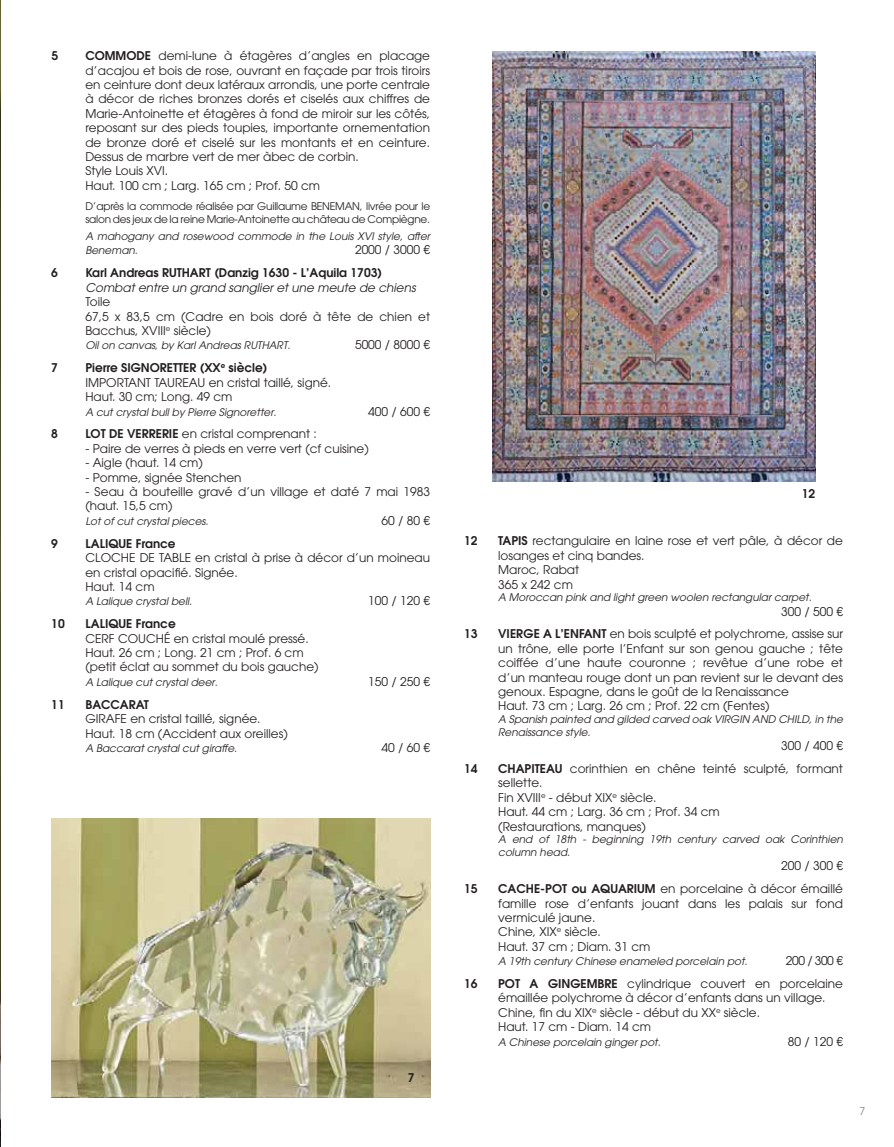
<style>
.page{position:relative;width:894px;height:1147px;background:#fff}
.page>*{position:absolute;margin:0;border:0;box-sizing:border-box;transform-origin:0 0}
.t1{font:12px/14.4px "ITC Avant Garde Pro";color:#231f20}
.t2{font:600 12px "ITC Avant Garde Pro";color:#231f20}
.t3{font:italic 12px "ITC Avant Garde Pro";color:#231f20}
.t4{font:italic 10.5px/12.6px "ITC Avant Garde Pro";color:#231f20}
.t5{font:10.5px/13.5px "ITC Avant Garde Pro";letter-spacing:-.02em;color:#231f20}
.t6{font:10.5px "ITC Avant Garde Pro";color:#808285}
.s1{font-weight:600}
</style>
<div class="page">
<img style="left:0;top:0;width:1px;height:1147px">
<img style="left:492px;top:51px;width:322px;height:430px">
<img style="left:51px;top:818px;width:379px;height:279px">
<p class="t2" style="left:51px;top:50px;width:8px">5</p>
<p class="t1" style="left:85px;top:49px;width:346px"><span class="s1">COMMODE</span> demi-lune à étagères d’angles en placage d’acajou et bois de rose, ouvrant en façade par trois tiroirs en ceinture dont deux latéraux arrondis, une porte centrale à décor de riches bronzes dorés et ciselés aux chiffres de Marie-Antoinette et étagères à fond de miroir sur les côtés, reposant sur des pieds toupies, importante ornementation de bronze doré et ciselé sur les montants et en ceinture.<br>Dessus de marbre vert de mer àbec de corbin.<br>Style Louis XVI.<br>Haut. 100 cm ; Larg. 165 cm ; Prof. 50 cm</p>
<p class="t5" style="left:85px;top:200px;width:346px">D’après la commode réalisée par Guillaume BENEMAN, livrée pour le salon des jeux de la reine Marie-Antoinette au château de Compiègne.</p>
<p class="t4" style="left:85px;top:230px;width:346px;line-height:14.4px">A mahogany and rosewood commode in the Louis XVI style, after<br>Beneman.</p>
<p class="t1" style="left:355px;top:244px;width:77px">2000 / 3000 €</p>
<p class="t2" style="left:51px;top:267px;width:8px">6</p>
<p class="t2" style="left:85px;top:267px;width:298px">Karl Andreas RUTHART (Danzig 1630 - L’Aquila 1703)</p>
<p class="t3" style="left:85px;top:282px;width:331px">Combat entre un grand sanglier et une meute de chiens</p>
<p class="t1" style="left:85px;top:295px;width:346px">Toile<br>67,5 x 83,5 cm (Cadre en bois doré à tête de chien et<br>Bacchus, XVIII<sup>e</sup> siècle)</p>
<p class="t4" style="left:85px;top:340px;width:206px">Oil on canvas, by Karl Andreas RUTHART.</p>
<p class="t1" style="left:355px;top:339px;width:77px">5000 / 8000 €</p>
<p class="t2" style="left:51px;top:362px;width:8px">7</p>
<p class="t1" style="left:85px;top:361px;width:247px"><span class="s1">Pierre SIGNORETTER (XX</span><sup>e</sup> <span class="s1">siècle)<br></span>IMPORTANT TAUREAU en cristal taillé, signé.<br>Haut. 30 cm; Long. 49 cm</p>
<p class="t4" style="left:85px;top:406px;width:192px">A cut crystal bull by Pierre Signoretter.</p>
<p class="t1" style="left:368px;top:405px;width:63px">400 / 600 €</p>
<p class="t2" style="left:51px;top:428px;width:8px">8</p>
<p class="t1" style="left:85px;top:428px;width:233px"><span class="s1">LOT DE VERRERIE</span> en cristal comprenant :</p>
<p class="t1" style="left:85px;top:442px;width:285px">- Paire de verres à pieds en verre vert (cf cuisine)</p>
<p class="t1" style="left:85px;top:456px;width:119px">- Aigle (haut. 14 cm)</p>
<p class="t1" style="left:85px;top:471px;width:157px">- Pomme, signée Stenchen</p>
<p class="t1" style="left:85px;top:485px;width:346px">- Seau à bouteille gravé d’un village et daté 7 mai 1983 (haut. 15,5 cm)</p>
<p class="t4" style="left:85px;top:515px;width:125px">Lot of cut crystal pieces.</p>
<p class="t1" style="left:381px;top:514px;width:50px">60 / 80 €</p>
<p class="t2" style="left:51px;top:538px;width:8px">9</p>
<p class="t2" style="left:85px;top:538px;width:92px">LALIQUE France</p>
<p class="t1" style="left:85px;top:551px;width:346px">CLOCHE DE TABLE en cristal à prise à décor d’un moineau en cristal opacifié. Signée.<br>Haut. 14 cm</p>
<p class="t4" style="left:85px;top:596px;width:108px">A Lalique crystal bell.</p>
<p class="t1" style="left:368px;top:594px;width:63px">100 / 120 €</p>
<p class="t2" style="left:51px;top:618px;width:15px">10</p>
<p class="t2" style="left:85px;top:618px;width:92px">LALIQUE France</p>
<p class="t1" style="left:85px;top:632px;width:235px">CERF COUCHÉ en cristal moulé pressé.<br>Haut. 26 cm ; Long. 21 cm ; Prof. 6 cm (petit éclat au sommet du bois gauche)</p>
<p class="t4" style="left:85px;top:676px;width:134px">A Lalique cut crystal deer.</p>
<p class="t1" style="left:368px;top:675px;width:63px">150 / 250 €</p>
<p class="t2" style="left:51px;top:699px;width:15px">11</p>
<p class="t2" style="left:85px;top:699px;width:65px">BACCARAT</p>
<p class="t1" style="left:85px;top:712px;width:204px">GIRAFE en cristal taillé, signée.<br>Haut. 18 cm (Accident aux oreilles)</p>
<p class="t4" style="left:85px;top:742px;width:153px">A Baccarat crystal cut giraffe.</p>
<p class="t1" style="left:381px;top:741px;width:50px">40 / 60 €</p>
<p class="t2" style="left:407px;top:1072px;width:8px">7</p>
<p class="t2" style="left:801px;top:488px;width:15px">12</p>
<p class="t2" style="left:464px;top:535px;width:15px">12</p>
<p class="t1" style="left:498px;top:534px;width:346px"><span class="s1">TAPIS</span> rectangulaire en laine rose et vert pâle, à décor de losanges et cinq bandes.<br>Maroc, Rabat<br>365 x 242 cm</p>
<p class="t4" style="left:498px;top:592px;width:315px">A Moroccan pink and light green woolen rectangular carpet.</p>
<p class="t1" style="left:780px;top:605px;width:63px">300 / 500 €</p>
<p class="t2" style="left:464px;top:628px;width:15px">13</p>
<p class="t1" style="left:498px;top:628px;width:346px"><span class="s1">VIERGE A L’ENFANT</span> en bois sculpté et polychrome, assise sur un trône, elle porte l’Enfant sur son genou gauche ; tête coiffée d’une haute couronne ; revêtue d’une robe et d’un manteau rouge dont un pan revient sur le devant des genoux. Espagne, dans le goût de la Renaissance<br>Haut. 73 cm ; Larg. 26 cm ; Prof. 22 cm (Fentes)</p>
<p class="t4" style="left:498px;top:714px;width:346px">A Spanish painted and gilded carved oak VIRGIN AND CHILD, in the<br>Renaissance style.</p>
<p class="t1" style="left:780px;top:739px;width:63px">300 / 400 €</p>
<p class="t2" style="left:464px;top:763px;width:15px">14</p>
<p class="t1" style="left:498px;top:762px;width:346px"><span class="s1">CHAPITEAU</span> corinthien en chêne teinté sculpté, formant sellette.<br>Fin XVIII<sup>e</sup> - début XIX<sup>e</sup> siècle.<br>Haut. 44 cm ; Larg. 36 cm ; Prof. 34 cm<br>(Restaurations, manques)</p>
<p class="t4" style="left:498px;top:834px;width:346px">A end of 18th - beginning 19th century carved oak Corinthien column head.</p>
<p class="t1" style="left:780px;top:859px;width:63px">200 / 300 €</p>
<p class="t2" style="left:464px;top:883px;width:15px">15</p>
<p class="t1" style="left:498px;top:882px;width:346px"><span class="s1">CACHE-POT ou AQUARIUM</span> en porcelaine à décor émaillé famille rose d’enfants jouant dans les palais sur fond vermiculé jaune.<br>Chine, XIX<sup>e</sup> siècle.<br>Haut. 37 cm ; Diam. 31 cm</p>
<p class="t4" style="left:498px;top:956px;width:251px">A 19th century Chinese enameled porcelain pot.</p>
<p class="t1" style="left:785px;top:954px;width:58px">200 / 300 €</p>
<p class="t2" style="left:464px;top:978px;width:15px">16</p>
<p class="t1" style="left:498px;top:977px;width:346px"><span class="s1">POT A GINGEMBRE</span> cylindrique couvert en porcelaine émaillée polychrome à décor d’enfants dans un village.<br>Chine, fin du XIX<sup>e</sup> siècle - début du XX<sup>e</sup> siècle.<br>Haut. 17 cm - Diam. 14 cm</p>
<p class="t4" style="left:498px;top:1036px;width:164px">A Chinese porcelain ginger pot.</p>
<p class="t1" style="left:787px;top:1035px;width:57px">80 / 120 €</p>
<p class="t6" style="left:859px;top:1106px;width:7px">7</p>
</div>
